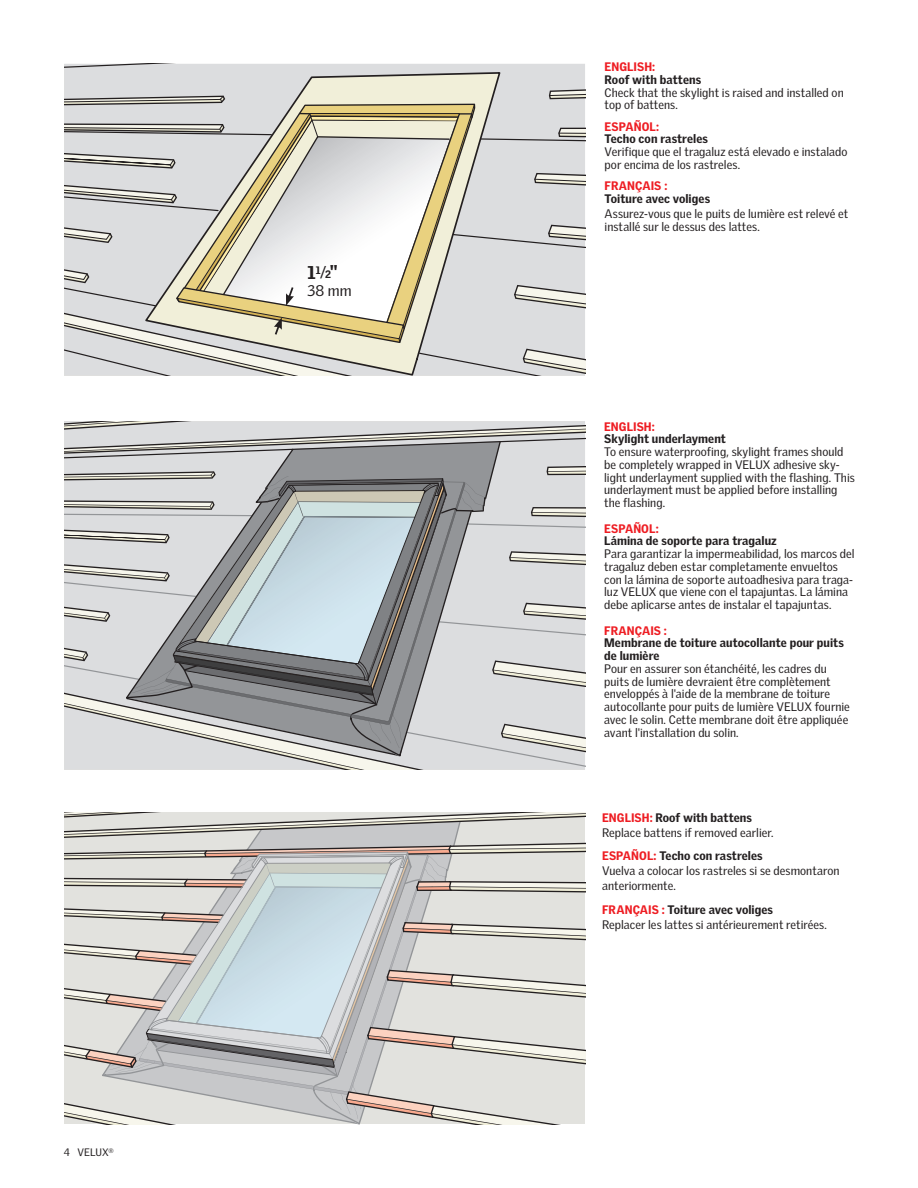
<style>
.page{position:relative;width:918px;height:1188px;background:#fff}
.page>*{position:absolute;margin:0;border:0;box-sizing:border-box;transform-origin:0 0}
.t1{font:900 18px "Velux Gothic";color:#231f20}
.t2{font:15px "Velux Gothic";color:#231f20}
.t3{font:12px/12.8px "Velux Gothic";letter-spacing:.005em;color:#231f20}
.t4{font:900 12px/12.8px "Velux Gothic";letter-spacing:.005em;color:#231f20}
.t5{font:900 12px "Velux Gothic";letter-spacing:.005em;color:#ee1d23}
.t6{font:10.5px "Velux Gothic";letter-spacing:.005em;color:#231f20}
.s1{font-weight:400;font-size:15px}
.s2{font-size:10.5px}
.s3{font-weight:900;color:#ee1d23}
.s4{font-weight:900}
</style>
<div class="page">
<svg style="left:64px;top:421px;width:521px;height:349px;background:#c2c3c3"></svg>
<svg style="left:175px;top:483px;width:264px;height:198px;background:#a9b1b4"></svg>
<svg style="left:64px;top:813px;width:521px;height:311px;background:#d0ceca"></svg>
<svg style="left:148px;top:855px;width:256px;height:199px;background:#c7ced0"></svg>
<svg style="left:64px;top:64px;width:521px;height:24px;background:#d8d9d6"></svg>
<svg style="left:64px;top:88px;width:521px;height:287px;background:#d6d4cc"></svg>
<h1 class="t1" style="left:308px;top:258px;width:32px">1<sup>1</sup><span class="s1">/</span><span class="s2">2</span>"</h1>
<p class="t2" style="left:308px;top:279px;width:45px">38 mm</p>
<p class="t6" style="left:64px;top:1145px;width:51px">4 VELUX<sup>®</sup></p>
<p class="t5" style="left:605px;top:57px;width:52px">ENGLISH:</p>
<p class="t4" style="left:605px;top:72px;width:98px">Roof with battens</p>
<p class="t3" style="left:605px;top:85px;width:241px">Check that the skylight is raised and installed on top of battens.</p>
<p class="t5" style="left:605px;top:117px;width:56px">ESPAÑOL:</p>
<p class="t4" style="left:605px;top:132px;width:105px">Techo con rastreles</p>
<p class="t3" style="left:605px;top:144px;width:244px">Verifique que el tragaluz está elevado e instalado por encima de los rastreles.</p>
<p class="t5" style="left:605px;top:176px;width:64px">FRANÇAIS :</p>
<p class="t4" style="left:605px;top:191px;width:107px">Toiture avec voliges</p>
<p class="t3" style="left:605px;top:206px;width:245px">Assurez-vous que le puits de lumière est relevé et installé sur le dessus des lattes.</p>
<p class="t5" style="left:604px;top:417px;width:52px">ENGLISH:</p>
<p class="t4" style="left:604px;top:432px;width:123px">Skylight underlayment</p>
<p class="t3" style="left:604px;top:444px;width:252px">To ensure waterproofing, skylight frames should be completely wrapped in VELUX adhesive sky&shy;light underlayment supplied with the flashing. This underlayment must be applied before installing the flashing.</p>
<p class="t5" style="left:604px;top:519px;width:56px">ESPAÑOL:</p>
<p class="t4" style="left:604px;top:534px;width:174px">Lámina de soporte para tragaluz</p>
<p class="t3" style="left:604px;top:546px;width:252px">Para garantizar la impermeabilidad, los marcos del tragaluz deben estar completamente envueltos con la lámina de soporte autoadhesiva para traga&shy;luz VELUX que viene con el tapajuntas. La lámina debe aplicarse antes de instalar el tapajuntas.</p>
<p class="t5" style="left:604px;top:621px;width:64px">FRANÇAIS :</p>
<p class="t4" style="left:604px;top:636px;width:241px">Membrane de toiture autocollante pour puits de lumière</p>
<p class="t3" style="left:604px;top:661px;width:247px">Pour en assurer son étanchéité, les cadres du puits de lumière devraient être complètement enveloppés à l'aide de la membrane de toiture autocollante pour puits de lumière VELUX fournie avec le solin. Cette membrane doit être appliquée avant l'installation du solin.</p>
<p class="t3" style="left:602px;top:809px;width:173px;line-height:15px"><span class="s3">ENGLISH:</span> <span class="s4">Roof with battens<br></span>Replace battens if removed earlier.</p>
<p class="t3" style="left:602px;top:847px;width:239px;line-height:15px"><span class="s3">ESPAÑOL:</span> <span class="s4">Techo con rastreles<br></span>Vuelva a colocar los rastreles si se desmontaron anteriormente.</p>
<p class="t3" style="left:602px;top:901px;width:226px;line-height:15px"><span class="s3">FRANÇAIS :</span> <span class="s4">Toiture avec voliges<br></span>Replacer les lattes si antérieurement retirées.</p>
</div>
